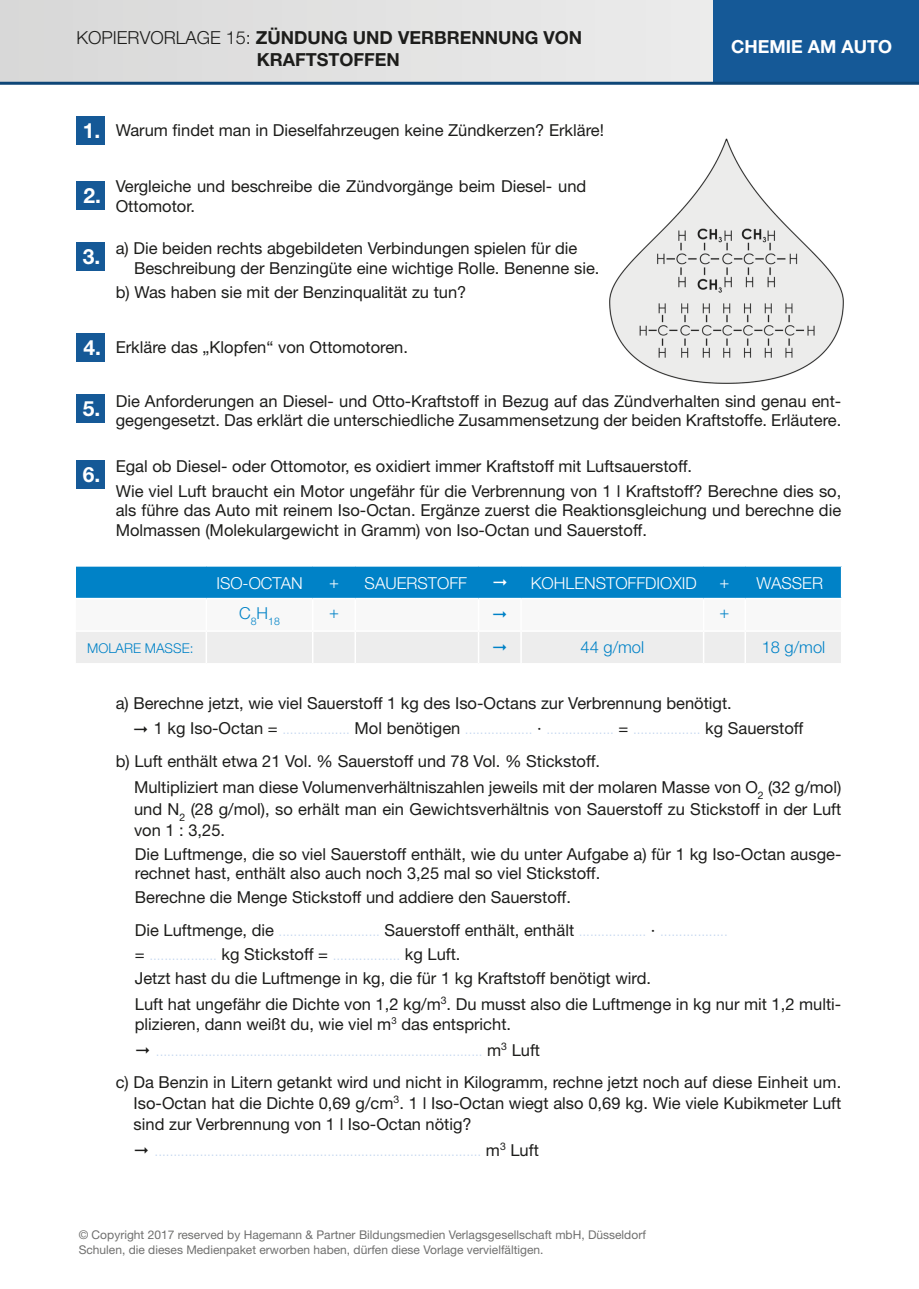
<style>
.page{position:relative;width:919px;height:1289px;background:#fff}
.page>*{position:absolute;margin:0;border:0;box-sizing:border-box;transform-origin:0 0}
.t1{font:700 21px "Helvetica Neue";color:#fff}
.t2{font:700 18px/21.6px "Helvetica Neue";color:#1d1d1b;text-align:center}
.t3{font:700 18px "Helvetica Neue";color:#fff}
.t4{font:16.5px/19.8px "Helvetica Neue";color:#1d1d1b}
.t5{font:300 16.5px "Helvetica Neue";color:#fff}
.t6{font:300 16.5px "Helvetica Neue";color:#0082c7}
.t7{font:300 13.5px/24px "Helvetica Neue";color:#c5d7f0}
.t8{font:300 13.5px "Helvetica Neue";color:#0082c7}
.t9{font:12px/15px "Helvetica Neue";color:#70706f}
.t10{font:300 10.5px "Helvetica Neue";color:#0082c7}
.s1{font-weight:300}
.s2{font-weight:700;font-size:21px;color:#fff}
.s3{font-weight:400;font-size:16.5px;color:#1d1d1b}
</style>
<div class="page">
<div style="left:76px;top:116px;width:29px;height:29px;background:#155997"></div>
<div style="left:76px;top:242px;width:29px;height:29px;background:#155997"></div>
<div style="left:76px;top:394px;width:29px;height:29px;background:#155997"></div>
<div style="left:77px;top:181px;width:28px;height:28px;background:#155997"></div>
<div style="left:77px;top:333px;width:28px;height:28px;background:#155997"></div>
<img style="left:609px;top:138px;width:235px;height:245px">
<div style="left:76px;top:460px;width:29px;height:29px;background:#155997"></div>
<div style="left:76px;top:566px;width:765px;height:32px;background:#0082c7"></div>
<hr style="left:840px;top:566px;width:2px;height:32px;background:#fff">
<div style="left:0;top:0;width:918px;height:82px;background:#e1e1e1"></div>
<div style="left:713px;top:0;width:205px;height:82px;background:#155997"></div>
<hr style="left:0;top:82px;width:918px;height:3px;background:#0e4677">
<svg style="left:76px;top:598px;width:765px;height:65px"></svg>
<p class="t2" style="left:77px;top:26px;width:507px"><span class="s1">KOPIERVORLAGE 15:</span> ZÜNDUNG UND VERBRENNUNG VON<br>KRAFTSTOFF EN</p>
<p class="t4" style="left:83px;top:120px;width:523px"><span class="s2">1.</span> Warum findet man in Dieselfahrzeugen keine Zündkerzen? Erkläre!</p>
<p class="t1" style="left:83px;top:182px;width:19px">2.</p>
<p class="t1" style="left:83px;top:244px;width:19px">3.</p>
<p class="t4" style="left:116px;top:176px;width:472px">Vergleiche und beschreibe die Zündvorgänge beim Diesel- und<br>Ottomotor.</p>
<p class="t4" style="left:134px;top:238px;width:467px;text-indent:-18px">a) Die beiden rechts abgebildeten Verbindungen spielen für die<br>Beschreibung der Benzingüte eine wichtige Rolle. Benenne sie.</p>
<p class="t4" style="left:116px;top:282px;width:352px">b) Was haben sie mit der Benzinqualität zu tun?</p>
<p class="t4" style="left:83px;top:337px;width:326px"><span class="s2">4.</span> Erkläre das „Klopfen“ von Ottomotoren.</p>
<p class="t3" style="left:731px;top:35px;width:162px">CHEMIE AM AUTO</p>
<p class="t1" style="left:83px;top:396px;width:19px">5.</p>
<p class="t1" style="left:83px;top:462px;width:19px">6.</p>
<p class="t4" style="left:116px;top:390px;width:727px">Die Anforderungen an Diesel- und Otto-Kraftstoff in Bezug auf das Zündverhalten sind genau ent&shy;gegengesetzt. Das erklärt die unterschiedliche Zusammensetzung der beiden Kraftstoffe. Erläutere.</p>
<p class="t4" style="left:116px;top:454px;width:727px;line-height:24px">Egal ob Diesel- oder Ottomotor, es oxidiert immer Kraftstoff mit Luftsauerstoff.<br>Wie viel Luft braucht ein Motor ungefähr für die Verbrennung von 1 l Kraftstoff? Berechne dies so,</p>
<p class="t4" style="left:116px;top:500px;width:727px">als führe das Auto mit reinem Iso-Octan. Ergänze zuerst die Reaktionsgleichung und berechne die<br>Molmassen (Molekulargewicht in Gramm) von Iso-Octan und Sauerstoff.</p>
<p class="t5" style="left:216px;top:573px;width:88px">ISO-OCTAN</p>
<p class="t5" style="left:329px;top:571px;width:11px">+</p>
<p class="t5" style="left:364px;top:573px;width:12px">SAUE</p>
<p class="t5" style="left:406px;top:573px;width:52px">RSTOFF</p>
<p class="t5" style="left:531px;top:573px;width:166px">KOHLENSTOFFDIOXID</p>
<p class="t5" style="left:719px;top:571px;width:11px">+</p>
<p class="t5" style="left:756px;top:573px;width:68px">WASSER</p>
<p class="t10" style="left:239px;top:614px;width:42px"><sup>C</sup>8<sup>H</sup>18</p>
<p class="t6" style="left:329px;top:601px;width:11px">+</p>
<p class="t6" style="left:719px;top:601px;width:11px">+</p>
<p class="t8" style="left:87px;top:639px;width:108px">MOLARE MASSE:</p>
<p class="t6" style="left:580px;top:637px;width:65px">44 G/MOL</p>
<p class="t6" style="left:761px;top:637px;width:65px">18 G/MOL</p>
<p class="t4" style="left:116px;top:692px;width:617px">a) Berechne jetzt, wie viel Sauerstoff 1 kg des Iso-Octans zur Verbrennung benötigt.</p>
<p class="t7" style="left:154px;top:717px;width:651px"><span class="s3">1 kg Iso-Octan =</span> .................. <span class="s3">Mol benötigen</span> .................. <span class="s3">·</span> .................. <span class="s3">=</span> .................. <span class="s3">kg Sauerstoff</span></p>
<p class="t4" style="left:134px;top:748px;width:708px;line-height:25.8px;text-indent:-18px">b) Luft enthält etwa 21 Vol. % Sauerstoff und 78 Vol. % Stickstoff.<br>Multipliziert man diese Volumenverhältniszahlen jeweils mit der molaren Masse von O<sub>2</sub> (32 g/mol)</p>
<p class="t4" style="left:134px;top:797px;width:708px;line-height:21px">und N<sub>2</sub> (28 g/mol), so erhält man ein Gewichtsverhältnis von Sauerstoff zu Stickstoff in der Luft von 1 : 3,25.</p>
<p class="t4" style="left:135px;top:843px;width:708px">Die Luftmenge, die so viel Sauerstoff enthält, wie du unter Aufgabe a) für 1 kg Iso-Octan ausge&shy;rechnet hast, enthält also auch noch 3,25 mal so viel Stickstoff.</p>
<p class="t4" style="left:135px;top:887px;width:437px">Berechne die Menge Stickstoff und addiere den Sauerstoff.</p>
<p class="t7" style="left:135px;top:918px;width:594px"><span class="s3">Die Luftmenge, die</span> ........................... <span class="s3">Sauerstoff enthält, enthält</span> .................. <span class="s3">·</span> .................. <span class="s3">=</span> .................. <span class="s3">kg Stickstoff =</span> .................. <span class="s3">kg Luft.</span></p>
<p class="t4" style="left:135px;top:965px;width:708px;line-height:25.8px">Jetzt hast du die Luftmenge in kg, die für 1 kg Kraftstoff benötigt wird.<br>Luft hat ungefähr die Dichte von 1,2 kg/m<sup>3</sup>. Du musst also die Luftmenge in kg nur mit 1,2 multi-</p>
<p class="t4" style="left:135px;top:1013px;width:378px">plizieren, dann weißt du, wie viel m<sup>3</sup> das entspricht.</p>
<p class="t7" style="left:156px;top:1038px;width:386px">....................................................................................... <span class="s3">m</span><sup>3</sup> <span class="s3">Luft</span></p>
<p class="t4" style="left:134px;top:1071px;width:709px;line-height:20.9px;text-align:justify;text-indent:-18px">c) Da Benzin in Litern getankt wird und nicht in Kilogramm, rechne jetzt noch auf diese Einheit um.<br>Iso-Octan hat die Dichte 0,69 g/cm<sup>3</sup>. 1 l Iso-Octan wiegt also 0,69 kg. Wie viele Kubikmeter Luft sind zur Verbrennung von 1 l Iso-Octan nötig?</p>
<p class="t7" style="left:155px;top:1138px;width:386px">....................................................................................... <span class="s3">m</span><sup>3</sup> <span class="s3">Luft</span></p>
<p class="t9" style="left:79px;top:1226px;width:568px">© Copyright 2017 reserved by Hagemann &amp; Partner Bildungsmedien Verlagsgesellschaft mbH, Düsseldorf<br>Schulen, die dieses Medienpaket erworben haben, dürfen diese Vorlage vervielfältigen.</p>
</div>
